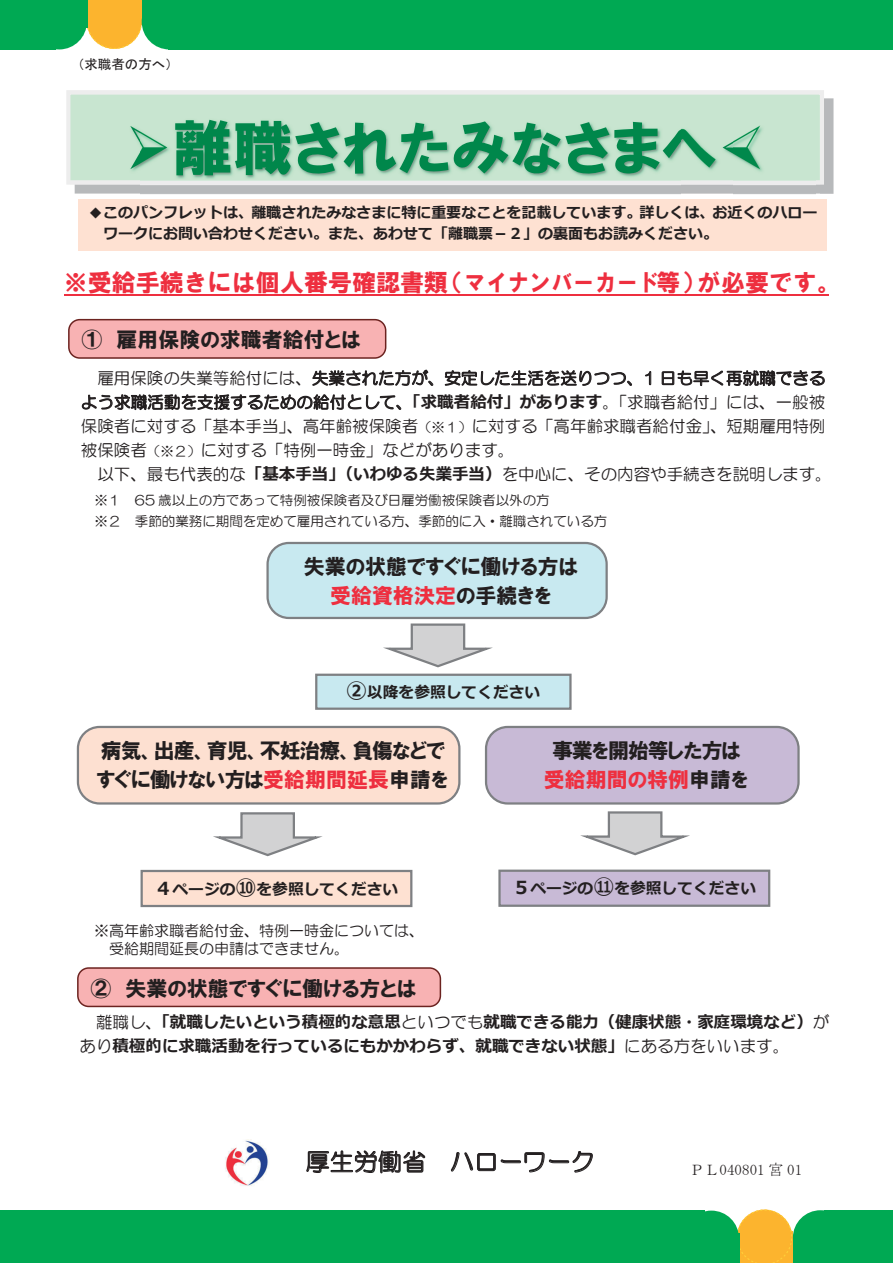
<style>
.page{position:relative;width:893px;height:1263px;background:#fff}
.page>*{position:absolute;margin:0;border:0;box-sizing:border-box;transform-origin:0 0}
.t1{font:60px "HGP Soei Kakugothic UB";color:#00874b}
.t2{font:24px "HG Soei Kakugothic UB";color:#ee2f3f}
.t3{font:24px "HG Maru Gothic MPRO";letter-spacing:.005em;color:#231f20}
.t4{font:21px/28.5px "HGP Soei Kakugothic UB";color:#231f20;text-align:center}
.t5{font:21px/28.5px "HGP Soei Kakugothic UB";letter-spacing:-.025em;color:#231f20}
.t6{font:16.5px "HG Maru Gothic MPRO";letter-spacing:.005em;color:#231f20}
.t7{font:700 16.5px/24px "Meiryo";color:#231f20}
.t8{font:700 15.75px "Meiryo";color:#231f20}
.t9{font:700 15px/21px "Meiryo";color:#231f20}
.t10{font:15px/18px "HG Maru Gothic MPRO";color:#231f20}
.t11{font:15px "MS Mincho";color:#231f20}
.t12{font:13.5px/21px "HG Maru Gothic MPRO";color:#231f20}
.t13{font:13.5px "MS P Gothic";color:#231f20}
.s1{font-family:"Meiryo";font-weight:700}
.s2{font-size:13.5px}
.s3{color:#ee2f3f}
.s4{font-size:21px}
.s5{font-size:18px}
.s6{font-family:"HG Maru Gothic MPRO";font-weight:400}
</style>
<div class="page">
<hr style="left:464px;top:294px;width:192px;height:1px;background:#ee2f3f">
<hr style="left:64px;top:294px;width:400px;height:1px;background:#ee2f3f">
<hr style="left:656px;top:294px;width:173px;height:1px;background:#ee2f3f">
<div style="left:66px;top:90px;width:758px;height:95px;border:4px solid #ededed"></div>
<img style="left:71px;top:96px;width:749px;height:104px">
<img style="left:141px;top:101px;width:541px;height:99px">
<img style="left:682px;top:96px;width:123px;height:104px">
<img style="left:733px;top:101px;width:82px;height:99px">
<div style="left:78px;top:968px;width:362px;height:38px;background:#f8b2b3;border-radius:11px"></div>
<div style="left:77px;top:967px;width:364px;height:40px;border:2px solid #6c2320;border-radius:11px"></div>
<div style="left:78px;top:200px;width:748px;height:51px;background:#fee1d2"></div>
<svg style="left:445px;top:370px;width:187px;height:16px"></svg>
<svg style="left:645px;top:371px;width:6px;height:14px"></svg>
<svg style="left:662px;top:370px;width:163px;height:16px"></svg>
<svg style="left:82px;top:369px;width:351px;height:42px"></svg>
<svg style="left:383px;top:623px;width:110px;height:45px"></svg>
<svg style="left:213px;top:812px;width:110px;height:45px"></svg>
<div style="left:316px;top:675px;width:254px;height:34px;background:#c8e9f0"></div>
<div style="left:315px;top:674px;width:257px;height:36px;border:2px solid #7e8083"></div>
<div style="left:142px;top:871px;width:269px;height:35px;background:#fee1d2"></div>
<div style="left:141px;top:870px;width:271px;height:37px;border:2px solid #7e8083"></div>
<div style="left:78px;top:727px;width:381px;height:76px;background:#fde0d1;border-radius:22px"></div>
<div style="left:77px;top:726px;width:383px;height:79px;border:2px solid #7e8083;border-radius:22px"></div>
<div style="left:268px;top:543px;width:339px;height:75px;background:#c8e9f0;border-radius:21px"></div>
<div style="left:266px;top:542px;width:342px;height:77px;border:2px solid #7e8083;border-radius:21px"></div>
<div style="left:168px;top:0;width:725px;height:50px;background:#00a953"></div>
<div style="left:0;top:0;width:56px;height:50px;background:#00a953"></div>
<svg style="left:307px;top:1150px;width:118px;height:23px"></svg>
<svg style="left:451px;top:1151px;width:141px;height:21px"></svg>
<img style="left:225px;top:1140px;width:44px;height:46px">
<div style="left:0;top:1210px;width:705px;height:53px;background:#00a953"></div>
<div style="left:824px;top:1210px;width:69px;height:53px;background:#00a953"></div>
<div style="left:69px;top:320px;width:317px;height:38px;background:#f8b2b3;border-radius:11px"></div>
<div style="left:68px;top:319px;width:318px;height:40px;border:2px solid #6c2320;border-radius:11px"></div>
<svg style="left:56px;top:0;width:112px;height:50px"></svg>
<div style="left:47px;top:0;width:40px;height:28px;background:#00a953"></div>
<div style="left:142px;top:0;width:40px;height:24px;background:#00a953"></div>
<svg style="left:705px;top:1209px;width:119px;height:54px;background:#b5bd5a"></svg>
<div style="left:699px;top:1233px;width:40px;height:30px;background:#00a953"></div>
<div style="left:793px;top:1237px;width:41px;height:26px;background:#00a953"></div>
<div style="left:486px;top:727px;width:312px;height:76px;background:#c8bad6;border-radius:22px"></div>
<div style="left:485px;top:726px;width:315px;height:79px;border:2px solid #7e8083;border-radius:22px"></div>
<svg style="left:580px;top:811px;width:110px;height:45px"></svg>
<div style="left:499px;top:871px;width:270px;height:35px;background:#c8bad6"></div>
<div style="left:498px;top:869px;width:272px;height:38px;border:2px solid #7e8083"></div>
<svg style="left:723px;top:125px;width:37px;height:44px;background:#98ceb0"></svg>
<p class="t13" style="left:78px;top:57px;width:96px">（求職者の方へ）</p>
<p class="t1" style="left:125px;top:118px;width:594px">➢離職されたみなさまへ</p>
<p class="t9" style="left:103px;top:202px;width:716px;text-indent:-15px">◆このパンフレットは、離職されたみなさまに特に重要なことを記載しています。詳しくは、お近くのハローワークにお問い合わせください。また、あわせて「離職票－２」の裏面もお読みください。</p>
<p class="t2" style="left:64px;top:270px;width:779px">※受給手続きには個人番号確認書類（マイナンバーカード等）が必要です。</p>
<p class="t4" style="left:82px;top:326px;width:281px">① 雇用保険の求職者給付とは</p>
<p class="t6" style="left:97px;top:370px;width:729px">雇用保険の失業等給付には、失業された方が、安定した生活を送りつつ、1 日も早く再就職できる</p>
<p class="t6" style="left:81px;top:394px;width:746px">よう求職活動を支援するための給付として、<span class="s1">「求職者給付」があります</span>。「求職者給付」には、一般被</p>
<p class="t6" style="left:81px;top:418px;width:746px">保険者に対する「基本手当」、高年齢被保険者<span class="s2">（※１）</span>に対する「高年齢求職者給付金」、短期雇用特例</p>
<p class="t6" style="left:81px;top:442px;width:435px">被保険者<span class="s2">（※２）</span>に対する「特例一時金」などがあります。</p>
<p class="t6" style="left:97px;top:466px;width:736px">以下、最も代表的な<span class="s1">「基本手当」（いわゆる失業手当）</span>を中心に、その内容や手続きを説明します。</p>
<p class="t12" style="left:94px;top:489px;width:514px">※１ 65 歳以上の方であって特例被保険者及び日雇労働被保険者以外の方<br>※２ 季節的業務に期間を定めて雇用されている方、季節的に入・離職されている方</p>
<p class="t4" style="left:304px;top:552px;width:276px">失業の状態ですぐに働ける方は<span class="s3">受給資格決定</span>の手続きを</p>
<p class="t8" style="left:346px;top:682px;width:196px"><span class="s4">②</span>以降を参照してください</p>
<p class="t5" style="left:97px;top:736px;width:353px">病気、出産、育児、不妊治療、負傷などですぐに働けない方は<span class="s3">受給期間延長</span>申請を</p>
<p class="t8" style="left:155px;top:878px;width:245px"><span class="s5">４</span>ページの<span class="s4">⑩</span>を参照してください</p>
<p class="t10" style="left:109px;top:922px;width:316px;text-indent:-15px">※高年齢求職者給付金、特例一時金については、受給期間延長の申請はできません。</p>
<p class="t4" style="left:90px;top:974px;width:328px">② 失業の状態ですぐに働ける方とは</p>
<p class="t4" style="left:544px;top:736px;width:206px">事業を開始等した方は<span class="s3">受給期間の特例</span>申請を</p>
<p class="t8" style="left:512px;top:878px;width:245px"><span class="s5">５</span>ページの<span class="s4">⑪</span>を参照してください</p>
<p class="t7" style="left:80px;top:1011px;width:751px;text-indent:16px"><span class="s6">離職し、</span>「就職したいという積極的な意思<span class="s6">といつでも</span>就職できる能力（健康状態・家庭環境など）<span class="s6">があり</span>積極的に求職活動を行っているにもかかわらず、就職できない状態」<span class="s6">にある方をいいます。</span></p>
<p class="t3" style="left:306px;top:1150px;width:291px">厚生労働省 ハローワーク</p>
<p class="t11" style="left:690px;top:1162px;width:114px">ＰＬ040801 宮 01</p>
</div>
